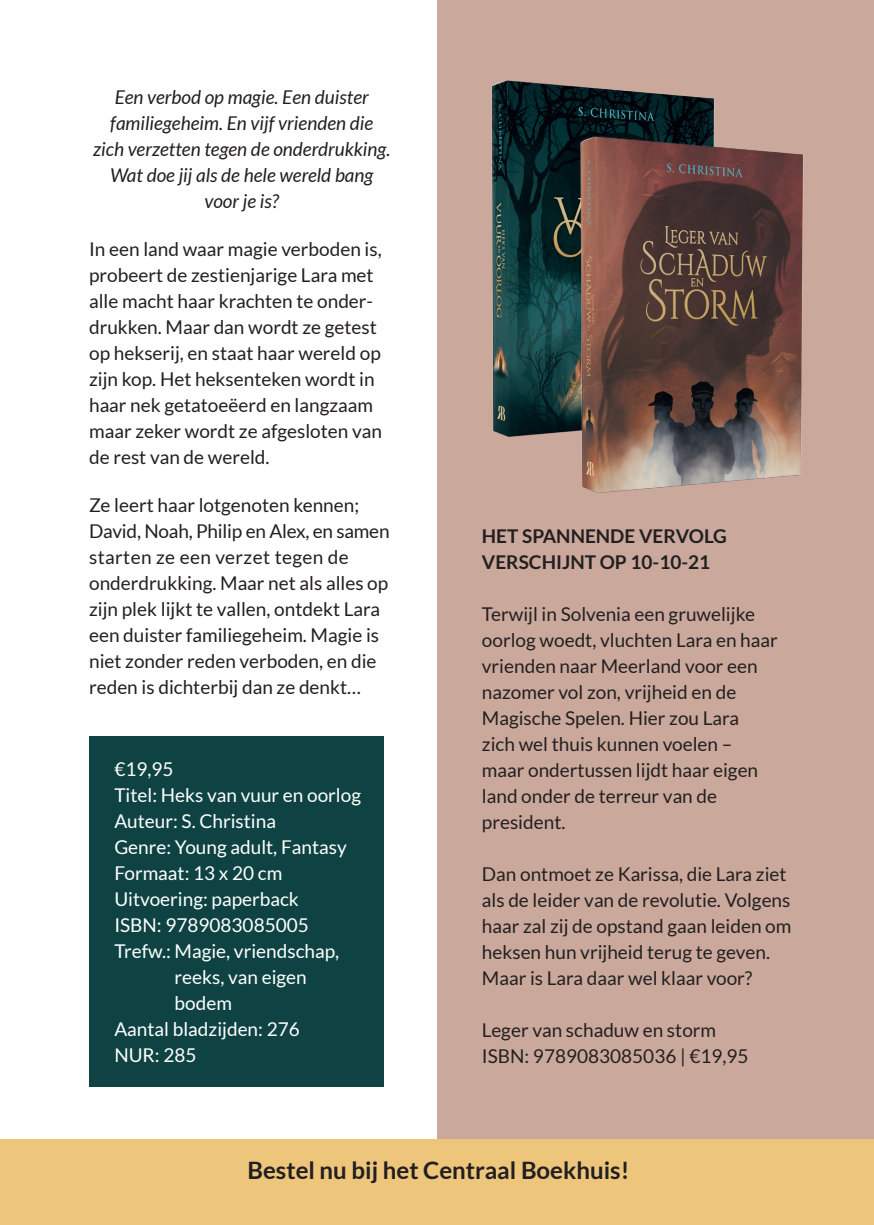
<style>
.page{position:relative;width:874px;height:1225px;background:#fff}
.page>*{position:absolute;margin:0;border:0;box-sizing:border-box;transform-origin:0 0}
.t1{font:700 24px "Lato";color:#231f20}
.t2{font:19px/26px "Lato";color:#231f20}
.t3{font:19px "Lato";color:#fff}
.t4{font:italic 19px/26px "Lato";color:#231f20;text-align:center}
.t5{font:700 19px/26px "Lato";color:#231f20}
</style>
<div class="page">
<div style="left:437px;top:0;width:436px;height:1225px;background:#caa99c"></div>
<div style="left:89px;top:736px;width:295px;height:351px;background:#0f4343"></div>
<img style="left:491px;top:80px;width:224px;height:357px">
<img style="left:575px;top:122px;width:229px;height:371px">
<div style="left:0;top:1140px;width:873px;height:85px;background:#edc67c"></div>
<p class="t4" style="left:93px;top:85px;width:299px">Een verbod op magie. Een duister familiegeheim. En vijf vrienden die zich verzetten tegen de onderdrukking.<br>Wat doe jij als de hele wereld bang voor je is?</p>
<p class="t2" style="left:89px;top:236px;width:294px">In een land waar magie verboden is, probeert de zestienjarige Lara met alle macht haar krachten te onder&shy;drukken. Maar dan wordt ze getest op hekserij, en staat haar wereld op zijn kop. Het heksenteken wordt in haar nek getatoeëerd en langzaam maar zeker wordt ze afgesloten van de rest van de wereld.</p>
<p class="t2" style="left:89px;top:492px;width:302px">Ze leert haar lotgenoten kennen; David, Noah, Philip en Alex, en samen starten ze een verzet tegen de onderdrukking. Maar net als alles op zijn plek lijkt te vallen, ontdekt Lara een duister familiegeheim. Magie is niet zonder reden verboden, en die reden is dichterbij dan ze denkt…</p>
<p class="t3" style="left:114px;top:758px;width:61px">€19,95</p>
<p class="t3" style="left:114px;top:784px;width:248px">Titel: Heks van vuur en oorlog</p>
<p class="t3" style="left:114px;top:810px;width:163px">Auteur: S. Christina</p>
<p class="t3" style="left:114px;top:836px;width:234px">Genre: Young adult, Fantasy</p>
<p class="t3" style="left:114px;top:862px;width:169px">Formaat: 13 x 20 cm</p>
<p class="t3" style="left:114px;top:888px;width:186px">Uitvoering: paperback</p>
<p class="t3" style="left:114px;top:914px;width:196px">ISBN: 9789083085005</p>
<p class="t3" style="left:114px;top:940px;width:226px">Trefw.: Magie, vriendschap,</p>
<p class="t3" style="left:174px;top:966px;width:134px">reeks, van eigen</p>
<p class="t3" style="left:174px;top:992px;width:59px">bodem</p>
<p class="t3" style="left:114px;top:1018px;width:187px">Aantal bladzijden: 276</p>
<p class="t3" style="left:114px;top:1044px;width:83px">NUR: 285</p>
<p class="t5" style="left:481px;top:522px;width:246px">HET SPANNENDE VERVOLG<br>VERSCHIJNT OP 10-10-21</p>
<p class="t2" style="left:481px;top:601px;width:297px">Terwijl in Solvenia een gruwelijke oorlog woedt, vluchten Lara en haar vrienden naar Meerland voor een nazomer vol zon, vrijheid en de<br>Magische Spelen. Hier zou Lara<br>zich wel thuis kunnen voelen – maar ondertussen lijdt haar eigen land onder de terreur van de president.</p>
<p class="t2" style="left:481px;top:860px;width:311px">Dan ontmoet ze Karissa, die Lara ziet als de leider van de revolutie. Volgens haar zal zij de opstand gaan leiden om heksen hun vrijheid terug te geven.<br>Maar is Lara daar wel klaar voor?</p>
<p class="t2" style="left:481px;top:1016px;width:268px">Leger van schaduw en storm<br>ISBN: 9789083085036 | €19,95</p>
<p class="t1" style="left:247px;top:1156px;width:383px">Bestel nu bij het Centraal Boekhuis!</p>
</div>
